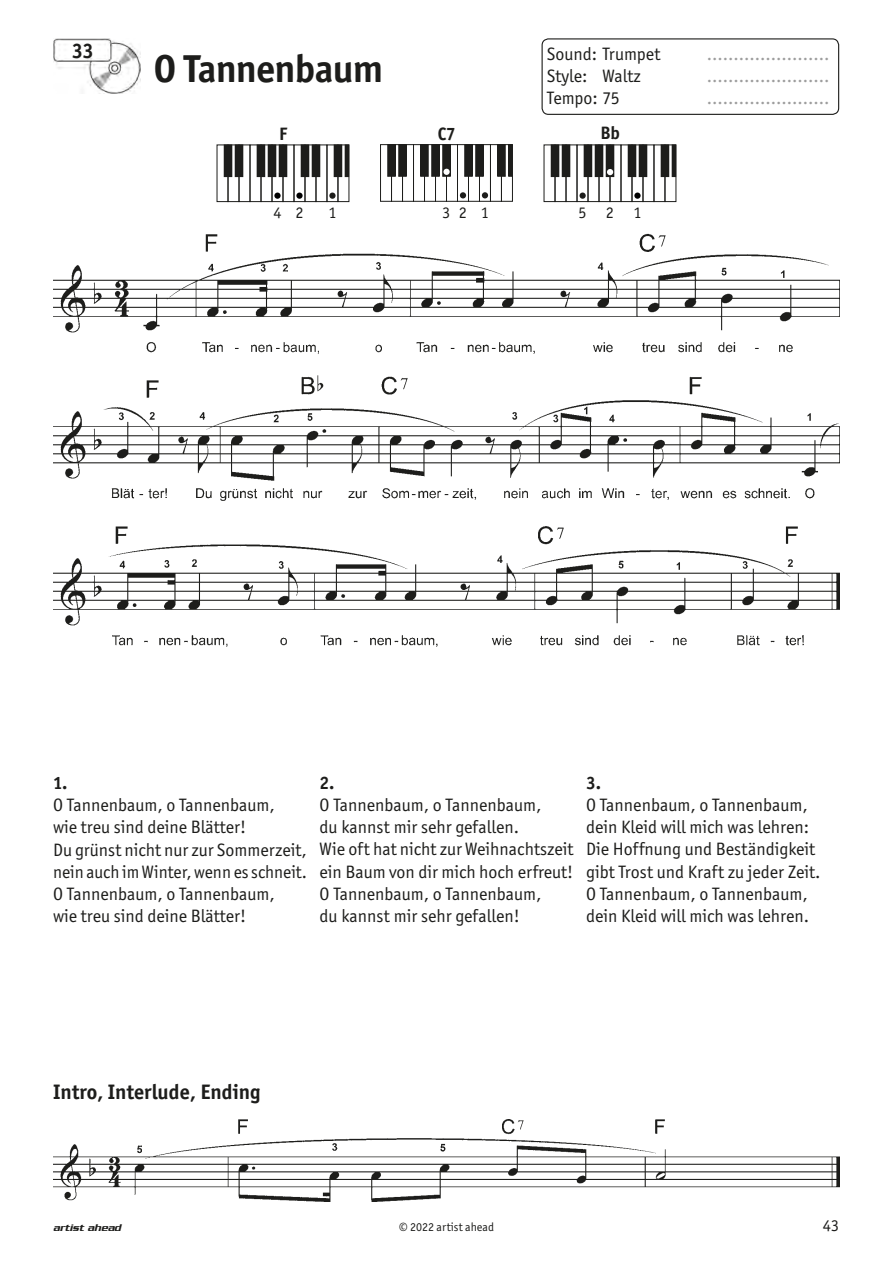
<style>
.page{position:relative;width:893px;height:1263px;background:#fff}
.page>*{position:absolute;margin:0;border:0;box-sizing:border-box;transform-origin:0 0}
.t1{font:700 39px "Officina Sans ITC Std";letter-spacing:-.02em;color:#1d1d1b}
.t2{font:700 21px "Officina Sans ITC Std";color:#1d1d1b}
.t3{font:18px/22px "Officina Sans ITC Std";color:#1d1d1b}
.t4{font:18px "Officina Sans ITC Std";color:#9d9d9d}
.t5{font:700 18px "Officina Sans ITC Std";color:#1d1d1b}
.t6{font:16.5px "Officina Sans ITC Std";color:#1d1d1b}
.t7{font:16.2px "Officina Sans ITC Std";color:#1d1d1b}
.t8{font:12px "Officina Sans ITC Std";color:#1d1d1b}
.t9{font:italic 500 10.5px "Serpentine";color:#1d1d1b}
</style>
<div class="page">
<img style="left:53px;top:39px;width:87px;height:55px">
<div style="left:542px;top:38px;width:297px;height:77px;border:1px solid #1d1d1b;border-radius:6px"></div>
<div style="left:228px;top:145px;width:11px;height:57px;border:1px solid #1d1d1b"></div>
<div style="left:239px;top:145px;width:11px;height:57px;border:1px solid #1d1d1b"></div>
<div style="left:250px;top:145px;width:11px;height:57px;border:1px solid #1d1d1b"></div>
<div style="left:261px;top:145px;width:11px;height:57px;border:1px solid #1d1d1b"></div>
<div style="left:272px;top:145px;width:11px;height:57px;border:1px solid #1d1d1b"></div>
<div style="left:274px;top:193px;width:7px;height:6px;background:#000;border-radius:50%"></div>
<div style="left:283px;top:145px;width:11px;height:57px;border:1px solid #1d1d1b"></div>
<div style="left:294px;top:145px;width:11px;height:57px;border:1px solid #1d1d1b"></div>
<div style="left:296px;top:193px;width:7px;height:6px;background:#000;border-radius:50%"></div>
<div style="left:305px;top:145px;width:11px;height:57px;border:1px solid #1d1d1b"></div>
<div style="left:316px;top:145px;width:11px;height:57px;border:1px solid #1d1d1b"></div>
<div style="left:224px;top:145px;width:8px;height:32px;background:#1d1d1b"></div>
<div style="left:235px;top:145px;width:8px;height:32px;background:#1d1d1b"></div>
<div style="left:257px;top:145px;width:8px;height:32px;background:#1d1d1b"></div>
<div style="left:268px;top:145px;width:8px;height:32px;background:#1d1d1b"></div>
<div style="left:279px;top:145px;width:8px;height:32px;background:#1d1d1b"></div>
<div style="left:301px;top:145px;width:8px;height:32px;background:#1d1d1b"></div>
<div style="left:312px;top:145px;width:8px;height:32px;background:#1d1d1b"></div>
<div style="left:327px;top:145px;width:11px;height:57px;border:1px solid #1d1d1b"></div>
<div style="left:329px;top:193px;width:7px;height:6px;background:#1d1d1b;border-radius:50%"></div>
<div style="left:334px;top:145px;width:8px;height:32px;background:#1d1d1b"></div>
<div style="left:345px;top:145px;width:4px;height:32px;border:1px solid #1d1d1b"></div>
<div style="left:380px;top:144px;width:12px;height:58px;border:1px solid #1d1d1b"></div>
<div style="left:391px;top:144px;width:12px;height:58px;border:1px solid #1d1d1b"></div>
<div style="left:402px;top:144px;width:12px;height:58px;border:1px solid #1d1d1b"></div>
<div style="left:413px;top:144px;width:12px;height:58px;border:1px solid #1d1d1b"></div>
<div style="left:424px;top:144px;width:12px;height:58px;border:1px solid #1d1d1b"></div>
<div style="left:435px;top:144px;width:12px;height:58px;border:1px solid #1d1d1b"></div>
<div style="left:446px;top:144px;width:12px;height:58px;border:1px solid #1d1d1b"></div>
<div style="left:457px;top:144px;width:12px;height:58px;border:1px solid #1d1d1b"></div>
<svg style="left:460px;top:192px;width:6px;height:6px"></svg>
<div style="left:468px;top:144px;width:12px;height:58px;border:1px solid #1d1d1b"></div>
<div style="left:479px;top:144px;width:12px;height:58px;border:1px solid #1d1d1b"></div>
<svg style="left:482px;top:192px;width:6px;height:6px"></svg>
<div style="left:388px;top:145px;width:7px;height:31px;background:#1d1d1b"></div>
<div style="left:387px;top:144px;width:9px;height:33px;border:1px solid #1d1d1b"></div>
<div style="left:399px;top:145px;width:7px;height:31px;background:#1d1d1b"></div>
<div style="left:398px;top:144px;width:9px;height:33px;border:1px solid #1d1d1b"></div>
<div style="left:421px;top:145px;width:7px;height:31px;background:#1d1d1b"></div>
<div style="left:420px;top:144px;width:9px;height:33px;border:1px solid #1d1d1b"></div>
<div style="left:432px;top:145px;width:7px;height:31px;background:#1d1d1b"></div>
<div style="left:431px;top:144px;width:9px;height:33px;border:1px solid #1d1d1b"></div>
<div style="left:443px;top:145px;width:7px;height:31px;background:#1d1d1b"></div>
<div style="left:442px;top:144px;width:9px;height:33px;border:1px solid #1d1d1b"></div>
<div style="left:443px;top:169px;width:7px;height:6px;background:#fff;border-radius:50%"></div>
<div style="left:465px;top:145px;width:7px;height:31px;background:#1d1d1b"></div>
<div style="left:464px;top:144px;width:9px;height:33px;border:1px solid #1d1d1b"></div>
<div style="left:476px;top:145px;width:7px;height:31px;background:#1d1d1b"></div>
<div style="left:475px;top:144px;width:9px;height:33px;border:1px solid #1d1d1b"></div>
<div style="left:490px;top:144px;width:12px;height:58px;border:1px solid #1d1d1b"></div>
<div style="left:501px;top:144px;width:12px;height:58px;border:1px solid #1d1d1b"></div>
<div style="left:498px;top:145px;width:7px;height:31px;background:#1d1d1b"></div>
<div style="left:497px;top:144px;width:9px;height:33px;border:1px solid #1d1d1b"></div>
<div style="left:508px;top:144px;width:4px;height:33px;border:1px solid #1d1d1b"></div>
<div style="left:555px;top:145px;width:11px;height:57px;border:1px solid #1d1d1b"></div>
<div style="left:566px;top:145px;width:11px;height:57px;border:1px solid #1d1d1b"></div>
<div style="left:577px;top:145px;width:11px;height:57px;border:1px solid #1d1d1b"></div>
<div style="left:588px;top:145px;width:11px;height:57px;border:1px solid #1d1d1b"></div>
<div style="left:599px;top:145px;width:11px;height:57px;border:1px solid #1d1d1b"></div>
<div style="left:610px;top:145px;width:11px;height:57px;border:1px solid #1d1d1b"></div>
<div style="left:621px;top:145px;width:11px;height:57px;border:1px solid #1d1d1b"></div>
<div style="left:632px;top:145px;width:11px;height:57px;border:1px solid #1d1d1b"></div>
<div style="left:634px;top:193px;width:7px;height:6px;background:#000;border-radius:50%"></div>
<div style="left:643px;top:145px;width:11px;height:57px;border:1px solid #1d1d1b"></div>
<div style="left:551px;top:145px;width:8px;height:32px;background:#1d1d1b"></div>
<div style="left:562px;top:145px;width:8px;height:32px;background:#1d1d1b"></div>
<div style="left:584px;top:145px;width:8px;height:32px;background:#1d1d1b"></div>
<div style="left:595px;top:145px;width:8px;height:32px;background:#1d1d1b"></div>
<div style="left:606px;top:145px;width:8px;height:32px;background:#1d1d1b"></div>
<svg style="left:607px;top:169px;width:6px;height:6px"></svg>
<div style="left:628px;top:145px;width:8px;height:32px;background:#1d1d1b"></div>
<div style="left:639px;top:145px;width:8px;height:32px;background:#1d1d1b"></div>
<div style="left:654px;top:145px;width:11px;height:57px;border:1px solid #1d1d1b"></div>
<div style="left:579px;top:193px;width:7px;height:6px;background:#1d1d1b;border-radius:50%"></div>
<div style="left:661px;top:145px;width:8px;height:32px;background:#1d1d1b"></div>
<div style="left:672px;top:145px;width:4px;height:32px;border:1px solid #1d1d1b"></div>
<img style="left:53px;top:233px;width:787px;height:413px">
<img style="left:53px;top:1119px;width:787px;height:83px">
<p class="t2" style="left:72px;top:38px;width:23px">33</p>
<h1 class="t1" style="left:154px;top:45px;width:231px">O Tannenbaum</h1>
<p class="t3" style="left:547px;top:43px;width:115px">Sound: Trumpet</p>
<p class="t4" style="left:707px;top:44px;width:124px">.......................</p>
<p class="t3" style="left:547px;top:65px;width:95px">Style: Waltz</p>
<p class="t4" style="left:707px;top:66px;width:124px">.......................</p>
<p class="t3" style="left:547px;top:87px;width:74px">Tempo: 75</p>
<p class="t4" style="left:707px;top:88px;width:124px">.......................</p>
<p class="t5" style="left:279px;top:122px;width:10px">F</p>
<p class="t5" style="left:438px;top:122px;width:20px">C7</p>
<p class="t5" style="left:601px;top:122px;width:21px">Bb</p>
<p class="t7" style="left:295px;top:204px;width:10px">2</p>
<p class="t7" style="left:273px;top:204px;width:10px">4</p>
<p class="t7" style="left:328px;top:204px;width:10px">1</p>
<p class="t7" style="left:442px;top:203px;width:10px">3</p>
<p class="t7" style="left:481px;top:203px;width:10px">1</p>
<p class="t7" style="left:459px;top:203px;width:10px">2</p>
<p class="t7" style="left:606px;top:203px;width:10px">2</p>
<p class="t7" style="left:578px;top:203px;width:10px">5</p>
<p class="t7" style="left:633px;top:203px;width:10px">1</p>
<p class="t5" style="left:53px;top:772px;width:16px">1.</p>
<p class="t3" style="left:53px;top:794px;width:255px">O Tannenbaum, o Tannenbaum,<br>wie treu sind deine Blätter!<br>Du grünst nicht nur zur Sommerzeit, nein auch im Winter, wenn es schneit.<br>O Tannenbaum, o Tannenbaum,<br>wie treu sind deine Blätter!</p>
<p class="t5" style="left:320px;top:772px;width:16px">2.</p>
<p class="t3" style="left:320px;top:794px;width:255px">O Tannenbaum, o Tannenbaum,<br>du kannst mir sehr gefallen.<br>Wie oft hat nicht zur Weihnachtszeit ein Baum von dir mich hoch erfreut!<br>O Tannenbaum, o Tannenbaum,<br>du kannst mir sehr gefallen!</p>
<p class="t5" style="left:586px;top:772px;width:16px">3.</p>
<p class="t3" style="left:586px;top:794px;width:236px">O Tannenbaum, o Tannenbaum, dein Kleid will mich was lehren:<br>Die Hoffnung und Beständigkeit gibt Trost und Kraft zu jeder Zeit.<br>O Tannenbaum, o Tannenbaum, dein Kleid will mich was lehren.</p>
<p class="t2" style="left:53px;top:1078px;width:209px">Intro, Interlude, Ending</p>
<p class="t9" style="left:53px;top:1222px;width:69px">artist ahead</p>
<p class="t6" style="left:823px;top:1216px;width:18px">43</p>
<p class="t8" style="left:399px;top:1220px;width:96px">© 2022 artist ahead</p>
</div>
